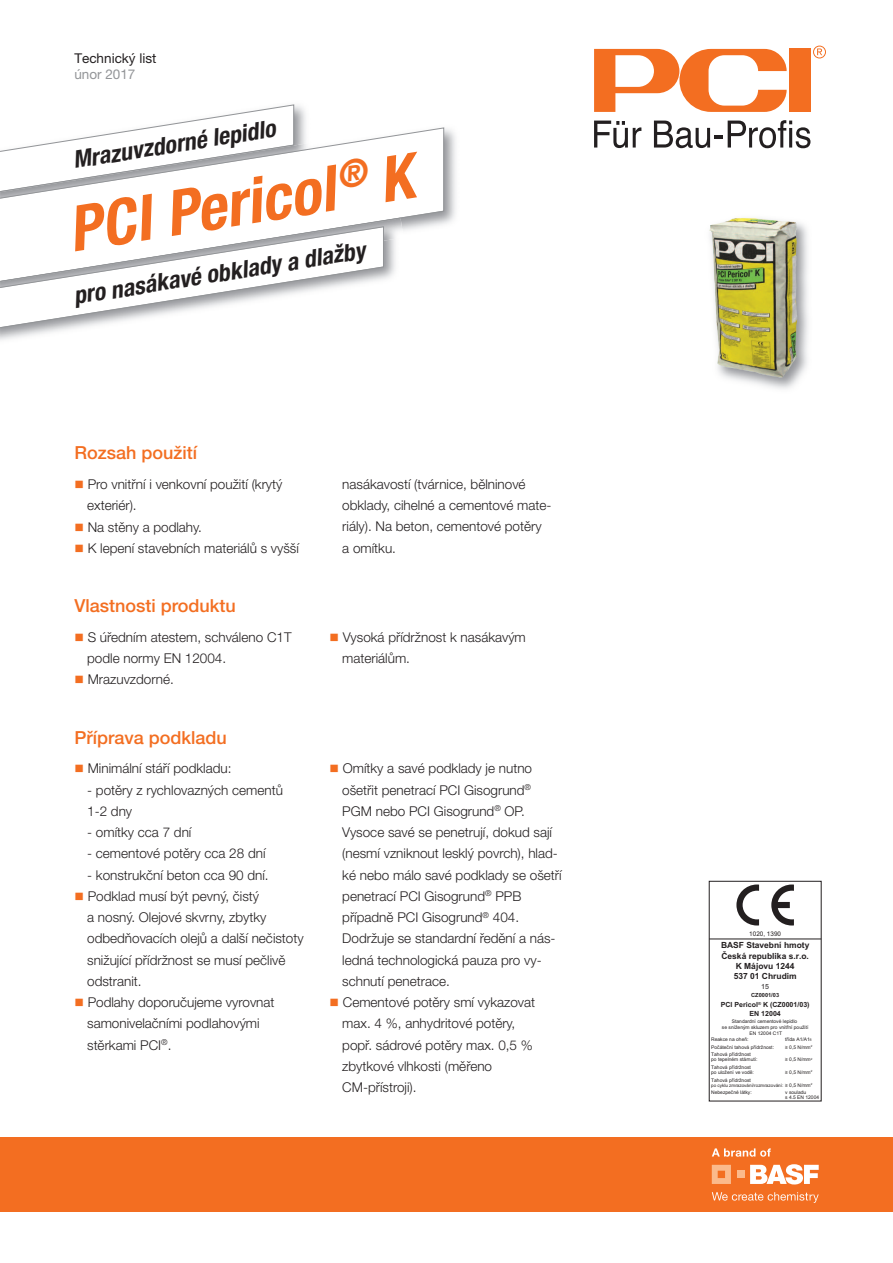
<style>
.page{position:relative;width:893px;height:1263px;background:#fff}
.page>*{position:absolute;margin:0;border:0;box-sizing:border-box;transform-origin:0 0}
.t1{font:italic 700 condensed 63px "Helvetica Neue LT Pro";color:#f36e21}
.t2{font:italic 700 condensed 24px "Helvetica Neue LT Pro";color:#231f20}
.t3{font:500 18px "Helvetica Neue LT Pro";color:#f36e21}
.t4{font:300 13.5px/21.3px "Helvetica Neue LT Pro";color:#231f20}
.t5{font:13.5px "Helvetica Neue LT Pro";color:#231f20}
.t6{font:13.5px "Helvetica Neue LT Pro";color:#939598}
.t7{font:700 8.4px/10.2px "Arial";color:#231f20;text-align:center}
.t8{font:700 7.05px/8.4px "Arial";color:#231f20;text-align:center}
.t9{font:7.05px "Arial";color:#231f20}
.t10{font:6.3px "Arial";color:#231f20}
.t11{font:700 5.7px "Arial";color:#231f20}
.t12{font:4.95px/4.9px "Arial";color:#231f20}
.t13{font:4.65px "Arial";color:#231f20}
.s1{color:#f36e21}
.s2{font-size:3.45px}
.s3{font-size:4.95px}
</style>
<div class="page">
<div style="left:789px;top:49px;width:21px;height:63px;background:#f36e21"></div>
<svg style="left:594px;top:49px;width:193px;height:63px"></svg>
<svg style="left:594px;top:121px;width:47px;height:27px"></svg>
<svg style="left:654px;top:120px;width:156px;height:28px"></svg>
<svg style="left:813px;top:46px;width:13px;height:12px"></svg>
<img style="left:294px;top:104px;width:12px;height:15px">
<svg style="left:202px;top:104px;width:92px;height:15px"></svg>
<img style="left:151px;top:119px;width:305px;height:105px">
<svg style="left:1px;top:127px;width:443px;height:104px"></svg>
<img style="left:727px;top:222px;width:82px;height:167px">
<img style="left:709px;top:218px;width:88px;height:160px">
<div style="left:0;top:1137px;width:893px;height:75px;background:#f36e21"></div>
<svg style="left:712px;top:1165px;width:19px;height:19px"></svg>
<div style="left:737px;top:1171px;width:7px;height:7px;background:#fbba8c"></div>
<svg style="left:750px;top:1164px;width:69px;height:20px"></svg>
<svg style="left:712px;top:1192px;width:107px;height:11px"></svg>
<svg style="left:712px;top:1148px;width:59px;height:9px"></svg>
<hr style="left:709px;top:938px;width:112px;height:1px;background:#231f20">
<svg style="left:736px;top:884px;width:58px;height:41px"></svg>
<img style="left:1px;top:218px;width:400px;height:64px">
<svg style="left:1px;top:226px;width:383px;height:104px"></svg>
<p class="t5" style="left:74px;top:53px;width:84px">Technický list</p>
<p class="t6" style="left:74px;top:69px;width:63px">únor 2017</p>
<h2 class="t2" style="left:72px;top:151px;width:206px;rotate:-9deg">Mrazuvzdorné lepidlo</h2>
<h1 class="t1" style="left:65px;top:207px;width:350px;rotate:-9deg">PCI Pericol<sup>®</sup> K</h1>
<h2 class="t2" style="left:72px;top:287px;width:296px;rotate:-9deg">pro nasákavé obklady a dlažby</h2>
<h3 class="t3" style="left:74px;top:446px;width:124px">Rozsah použití</h3>
<p class="t4" style="left:87px;top:475px;width:197px;text-indent:-13px"><span class="s1">■</span> Pro vnitřní i venkovní použití (krytý exteriér).</p>
<p class="t4" style="left:74px;top:517px;width:129px"><span class="s1">■</span> Na stěny a podlahy.</p>
<p class="t4" style="left:74px;top:539px;width:226px"><span class="s1">■</span> K lepení stavebních materiálů s vyšší</p>
<h3 class="t3" style="left:74px;top:599px;width:163px">Vlastnosti produktu</h3>
<p class="t4" style="left:87px;top:628px;width:206px;text-indent:-13px"><span class="s1">■</span> S úředním atestem, schváleno C1T podle normy EN 12004.</p>
<p class="t4" style="left:74px;top:670px;width:101px"><span class="s1">■</span> Mrazuvzdorné.</p>
<h3 class="t3" style="left:74px;top:731px;width:154px">Příprava podkladu</h3>
<p class="t4" style="left:74px;top:759px;width:159px"><span class="s1">■</span> Minimální stáří podkladu:</p>
<p class="t4" style="left:87px;top:780px;width:197px">- potěry z rychlovazných cementů<br>1-2 dny</p>
<p class="t4" style="left:87px;top:823px;width:106px">- omítky cca 7 dní</p>
<p class="t4" style="left:87px;top:844px;width:180px">- cementové potěry cca 28 dní</p>
<p class="t4" style="left:87px;top:865px;width:183px">- konstrukční beton cca 90 dní.</p>
<p class="t4" style="left:87px;top:887px;width:218px;text-indent:-13px"><span class="s1">■</span> Podklad musí být pevný, čistý<br>a nosný. Olejové skvrny, zbytky odbedňovacích olejů a další nečistoty snižující přídržnost se musí pečlivě odstranit.</p>
<p class="t4" style="left:87px;top:993px;width:189px;text-indent:-13px"><span class="s1">■</span> Podlahy doporučujeme vyrovnat samonivelačními podlahovými stěrkami PCI<sup>®</sup>.</p>
<p class="t4" style="left:342px;top:475px;width:211px">nasákavostí (tvárnice, bělninové obklady, cihelné a cementové mate&shy;riály). Na beton, cementové potěry a omítku.</p>
<p class="t4" style="left:342px;top:628px;width:185px;text-indent:-13px"><span class="s1">■</span> Vysoká přídržnost k nasákavým materiálům.</p>
<p class="t4" style="left:342px;top:759px;width:221px;text-indent:-13px"><span class="s1">■</span> Omítky a savé podklady je nutno ošetřit penetrací PCI Gisogrund<sup>®<br></sup>PGM nebo PCI Gisogrund<sup>®</sup> OP.<br>Vysoce savé se penetrují, dokud sají (nesmí vzniknout lesklý povrch), hlad&shy;ké nebo málo savé podklady se ošetří penetrací PCI Gisogrund<sup>®</sup> PPB případně PCI Gisogrund<sup>®</sup> 404.<br>Dodržuje se standardní ředění a nás&shy;ledná technologická pauza pro vy&shy;schnutí penetrace.</p>
<p class="t4" style="left:342px;top:993px;width:194px;text-indent:-13px"><span class="s1">■</span> Cementové potěry smí vykazovat max. 4 %, anhydritové potěry, popř. sádrové potěry max. 0,5 % zbytkové vlhkosti (měřeno<br>CM-přístroji).</p>
<p class="t10" style="left:749px;top:929px;width:33px">1020, 1390</p>
<p class="t7" style="left:721px;top:941px;width:90px">BASF Stavební hmoty<br>Česká republika s.r.o.<br>K Májovu 1244<br>537 01 Chrudim</p>
<p class="t9" style="left:761px;top:982px;width:9px">15</p>
<p class="t11" style="left:751px;top:991px;width:29px">CZ0001/03</p>
<p class="t8" style="left:721px;top:1000px;width:90px">PCI Pericol<sup>®</sup> K (CZ0001/03)<br>EN 12004</p>
<p class="t12" style="left:711px;top:1037px;width:39px">Reakce na oheň:</p>
<p class="t12" style="left:785px;top:1037px;width:28px">třída A1/A1<span class="s2">fl</span></p>
<p class="t12" style="left:711px;top:1044px;width:64px">Počáteční tahová přídržnost:</p>
<p class="t12" style="left:785px;top:1044px;width:29px">≥ 0,5 N/mm<sup>2</sup></p>
<p class="t12" style="left:711px;top:1052px;width:48px">Tahová přídržnost po tepelném stárnutí:</p>
<p class="t12" style="left:785px;top:1057px;width:29px">≥ 0,5 N/mm<sup>2</sup></p>
<p class="t12" style="left:711px;top:1065px;width:44px">Tahová přídržnost po uložení ve vodě:</p>
<p class="t12" style="left:785px;top:1070px;width:29px">≥ 0,5 N/mm<sup>2</sup></p>
<p class="t12" style="left:711px;top:1077px;width:41px">Tahová přídržnost</p>
<p class="t13" style="left:711px;top:1082px;width:103px">po cyklu zmrazování/rozmrazování: <span class="s3">≥ 0,5 N/mm</span><sup>2</sup></p>
<p class="t12" style="left:711px;top:1090px;width:42px">Nebezpečné látky:</p>
<p class="t12" style="left:785px;top:1090px;width:36px">v souladu<br>s 4.5 EN 12004</p>
<p class="t12" style="left:722px;top:1019px;width:88px;line-height:5.8px;text-align:center">Standardní cementové lepidlo<br>se sníženým skluzem pro vnitřní použití<br>EN 12004 C1T</p>
</div>
